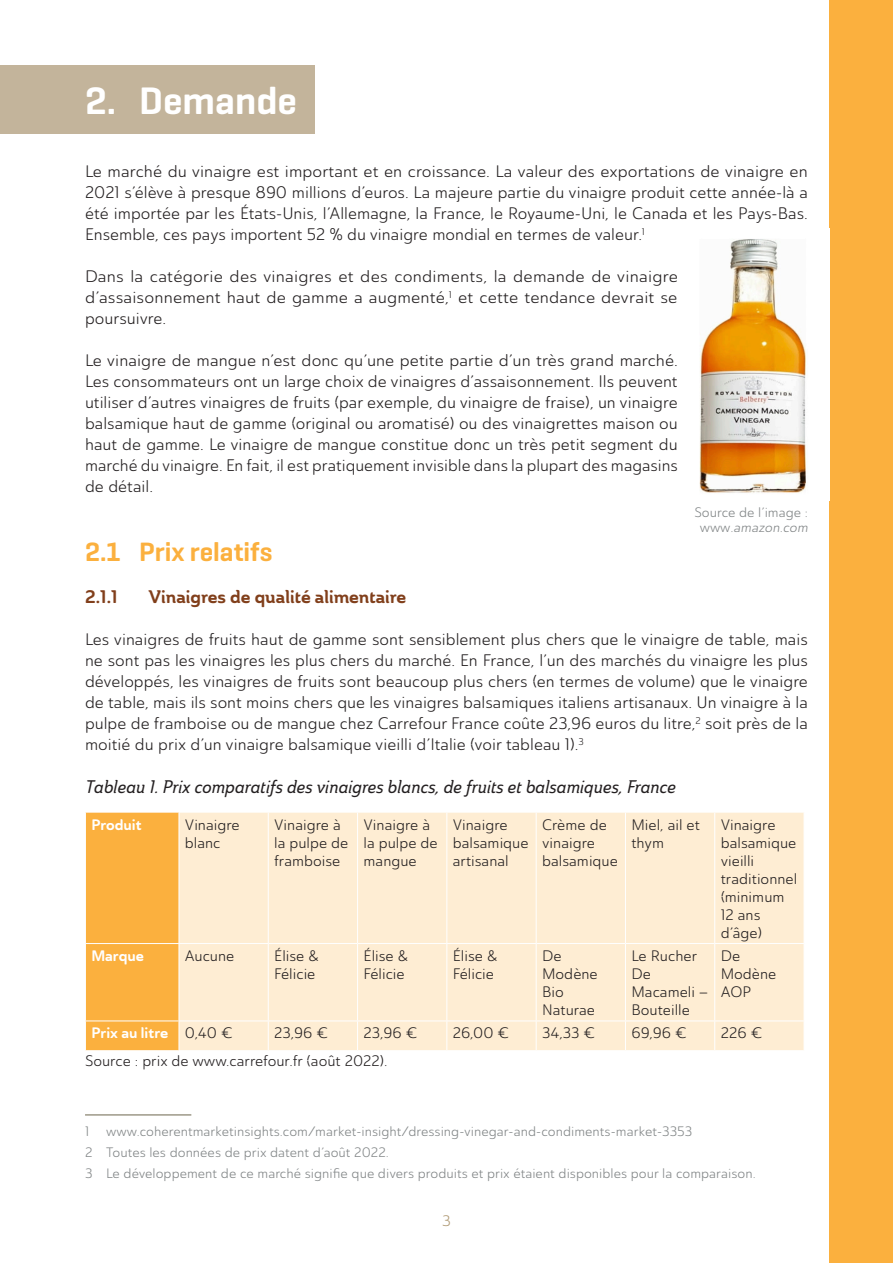
<style>
.page{position:relative;width:893px;height:1263px;background:#fff}
.page>*{position:absolute;margin:0;border:0;box-sizing:border-box;transform-origin:0 0}
.t1{font:600 39px "Geogrotesque";color:#fff}
.Titre_2{font:600 27px "Geogrotesque";color:#fbb03e}
.Figures{font:18px "Ainslie Con Med It";color:#231f20}
.Sous-titre_brun{font:18px "Ainslie Nor Bol";color:#813f1b}
.Body{font:16.5px/21px "Ainslie Sans Nor Boo";color:#231f20;text-align:justify}
.Body-2{font:15px/18px "Ainslie Sans Nor Boo";color:#231f20}
.Footnote_text{font:15px "Ainslie Sans Nor Boo";color:#231f20}
.Body-3{font:15px "Ainslie Sans Nor Bol";color:#fff}
.t2{font:15px "Ainslie Nor Boo";color:#ae9872}
.Note_de_bas_de_page{font:13.5px "Ainslie Sans Nor Boo";color:#828687}
.légendes{font:13.5px/15px "Ainslie Sans Nor Boo";color:#828687;text-align:center}
.s1{font-style:italic}
</style>
<div class="page">
<div style="left:829px;top:0;width:64px;height:1263px;background:#fbb03e"></div>
<div style="left:0;top:66px;width:315px;height:68px;background:#c3b49b"></div>
<div style="left:180px;top:813px;width:624px;height:237px;background:#feedd3"></div>
<hr style="left:268px;top:812px;width:1px;height:131px;background:#fff">
<hr style="left:357px;top:812px;width:1px;height:131px;background:#fff">
<hr style="left:446px;top:812px;width:1px;height:131px;background:#fff">
<hr style="left:536px;top:812px;width:1px;height:131px;background:#fff">
<hr style="left:625px;top:812px;width:1px;height:131px;background:#fff">
<hr style="left:714px;top:812px;width:1px;height:131px;background:#fff">
<hr style="left:179px;top:943px;width:89px;height:1px;background:#fff">
<hr style="left:268px;top:943px;width:90px;height:1px;background:#fff">
<hr style="left:268px;top:944px;width:1px;height:76px;background:#fff">
<hr style="left:358px;top:943px;width:89px;height:1px;background:#fff">
<hr style="left:357px;top:944px;width:1px;height:76px;background:#fff">
<hr style="left:447px;top:943px;width:89px;height:1px;background:#fff">
<hr style="left:446px;top:944px;width:1px;height:76px;background:#fff">
<hr style="left:536px;top:943px;width:89px;height:1px;background:#fff">
<hr style="left:536px;top:944px;width:1px;height:76px;background:#fff">
<hr style="left:625px;top:943px;width:90px;height:1px;background:#fff">
<hr style="left:625px;top:944px;width:1px;height:76px;background:#fff">
<hr style="left:715px;top:943px;width:89px;height:1px;background:#fff">
<hr style="left:714px;top:944px;width:1px;height:76px;background:#fff">
<hr style="left:179px;top:1020px;width:89px;height:1px;background:#fff">
<div style="left:85px;top:812px;width:95px;height:238px;background:#fbb03e"></div>
<hr style="left:268px;top:1020px;width:90px;height:1px;background:#fff">
<svg style="left:268px;top:1021px;width:1px;height:29px"></svg>
<hr style="left:358px;top:1020px;width:89px;height:1px;background:#fff">
<svg style="left:357px;top:1021px;width:1px;height:29px"></svg>
<hr style="left:447px;top:1020px;width:89px;height:1px;background:#fff">
<svg style="left:446px;top:1021px;width:1px;height:29px"></svg>
<hr style="left:536px;top:1020px;width:89px;height:1px;background:#fff">
<svg style="left:536px;top:1021px;width:1px;height:29px"></svg>
<hr style="left:625px;top:1020px;width:90px;height:1px;background:#fff">
<svg style="left:625px;top:1021px;width:1px;height:29px"></svg>
<hr style="left:715px;top:1020px;width:89px;height:1px;background:#fff">
<svg style="left:714px;top:1021px;width:1px;height:29px"></svg>
<hr style="left:85px;top:1115px;width:106px;height:1px;background:#6d664d">
<img style="left:699px;top:239px;width:107px;height:254px">
<p class="t1" style="left:85px;top:77px;width:214px">2. Demande</p>
<p class="Body" style="left:85px;top:161px;width:724px">Le marché du vinaigre est important et en croissance. La valeur des exportations de vinaigre en 2021 s’élève à presque 890 millions d’euros. La majeure partie du vinaigre produit cette année-là a été importée par les États-Unis, l’Allemagne, la France, le Royaume-Uni, le Canada et les Pays-Bas.<br>Ensemble, ces pays importent 52 % du vinaigre mondial en termes de valeur.<sup>1</sup></p>
<p class="Body" style="left:85px;top:266px;width:594px">Dans la catégorie des vinaigres et des condiments, la demande de vinaigre d’assaisonnement haut de gamme a augmenté,<sup>1</sup> et cette tendance devrait se poursuivre.</p>
<p class="Body" style="left:85px;top:350px;width:594px">Le vinaigre de mangue n’est donc qu’une petite partie d’un très grand marché.<br>Les consommateurs ont un large choix de vinaigres d’assaisonnement. Ils peuvent utiliser d’autres vinaigres de fruits (par exemple, du vinaigre de fraise), un vinaigre balsamique haut de gamme (original ou aromatisé) ou des vinaigrettes maison ou haut de gamme. Le vinaigre de mangue constitue donc un très petit segment du marché du vinaigre. En fait, il est pratiquement invisible dans la plupart des magasins de détail.</p>
<p class="légendes" style="left:694px;top:505px;width:118px">Source de l’image : www <span class="s1">.amazon.com</span></p>
<p class="Titre_2" style="left:85px;top:535px;width:189px">2.1 Prix relatifs</p>
<p class="Sous-titre_brun" style="left:85px;top:585px;width:34px">2.1.1</p>
<p class="Sous-titre_brun" style="left:149px;top:585px;width:259px">Vinaigres de qualité alimentaire</p>
<p class="Body" style="left:85px;top:629px;width:724px">Les vinaigres de fruits haut de gamme sont sensiblement plus chers que le vinaigre de table, mais ne sont pas les vinaigres les plus chers du marché. En France, l’un des marchés du vinaigre les plus développés, les vinaigres de fruits sont beaucoup plus chers (en termes de volume) que le vinaigre de table, mais ils sont moins chers que les vinaigres balsamiques italiens artisanaux. Un vinaigre à la pulpe de framboise ou de mangue chez Carrefour France coûte 23,96 euros du litre,<sup>2</sup> soit près de la moitié du prix d’un vinaigre balsamique vieilli d’Italie (voir tableau 1).<sup>3</sup></p>
<p class="Figures" style="left:85px;top:775px;width:592px">Tableau 1. Prix comparatifs des vinaigres blancs, de fruits et balsamiques, France</p>
<p class="Body-3" style="left:91px;top:815px;width:52px">Produit</p>
<p class="Body-2" style="left:185px;top:815px;width:56px">Vinaigre blanc</p>
<p class="Body-2" style="left:274px;top:815px;width:76px">Vinaigre à la pulpe de framboise</p>
<p class="Body-2" style="left:364px;top:815px;width:76px">Vinaigre à la pulpe de mangue</p>
<p class="Body-2" style="left:453px;top:815px;width:77px">Vinaigre balsamique artisanal</p>
<p class="Body-2" style="left:542px;top:815px;width:77px">Crème de vinaigre balsamique</p>
<p class="Body-2" style="left:631px;top:815px;width:70px">Miel, ail et thym</p>
<p class="Body-2" style="left:721px;top:815px;width:78px">Vinaigre balsamique vieilli traditionnel (minimum<br>12 ans d’âge)</p>
<p class="Body-3" style="left:91px;top:946px;width:54px">Marque</p>
<p class="Body-2" style="left:185px;top:947px;width:51px">Aucune</p>
<p class="Body-2" style="left:274px;top:947px;width:46px">Élise &amp;<br>Félicie</p>
<p class="Body-2" style="left:364px;top:947px;width:46px">Élise &amp;<br>Félicie</p>
<p class="Body-2" style="left:453px;top:947px;width:46px">Élise &amp;<br>Félicie</p>
<p class="Body-2" style="left:542px;top:947px;width:57px">De<br>Modène<br>Bio<br>Naturae</p>
<p class="Body-2" style="left:631px;top:947px;width:78px">Le Rucher<br>De<br>Macameli –<br>Bouteille</p>
<p class="Body-2" style="left:721px;top:947px;width:57px">De<br>Modène<br>AOP</p>
<p class="Body-3" style="left:91px;top:1023px;width:78px">Prix au litre</p>
<p class="Body-2" style="left:185px;top:1024px;width:49px">0,40 €</p>
<p class="Body-2" style="left:274px;top:1024px;width:55px">23,96 €</p>
<p class="Body-2" style="left:364px;top:1024px;width:55px">23,96 €</p>
<p class="Body-2" style="left:453px;top:1024px;width:58px">26,00 €</p>
<p class="Body-2" style="left:542px;top:1024px;width:55px">34,33 €</p>
<p class="Body-2" style="left:631px;top:1024px;width:57px">69,96 €</p>
<p class="Body-2" style="left:721px;top:1024px;width:43px">226 €</p>
<p class="Footnote_text" style="left:85px;top:1052px;width:304px">Source : prix de www.carrefour.fr (août 2022).</p>
<p class="Note_de_bas_de_page" style="left:85px;top:1123px;width:6px">1</p>
<p class="Note_de_bas_de_page" style="left:106px;top:1123px;width:588px">www.coherentmarketinsights.com/market-insight/dressing-vinegar-and-condiments-market-3353</p>
<p class="Note_de_bas_de_page" style="left:85px;top:1144px;width:305px">2 Toutes les données de prix datent d’août 2022.</p>
<p class="Note_de_bas_de_page" style="left:85px;top:1165px;width:672px">3 Le développement de ce marché signifie que divers produits et prix étaient disponibles pour la comparaison.</p>
<p class="t2" style="left:442px;top:1211px;width:10px">3</p>
</div>
